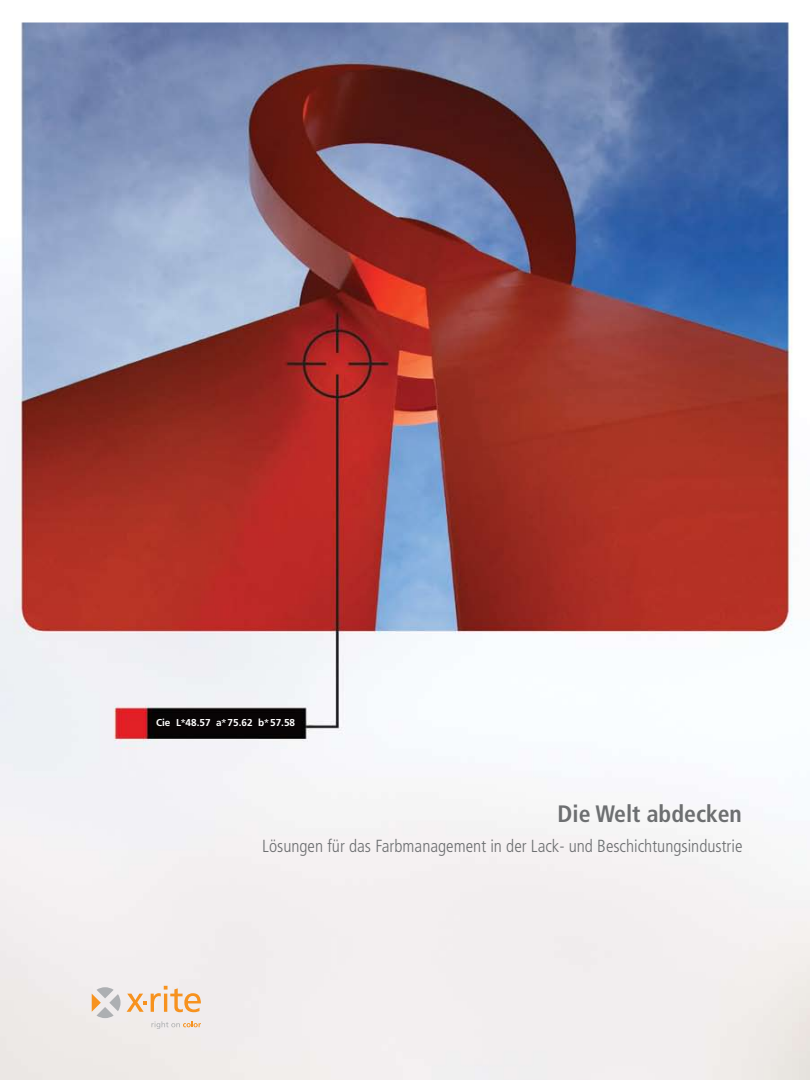
<style>
.page{position:relative;width:810px;height:1080px;background:#fff}
.page>*{position:absolute;margin:0;border:0;box-sizing:border-box;transform-origin:0 0}
.t1{font:700 condensed 23.75px "Frutiger";color:#6d6f71}
.t2{font:300 condensed 17.5px "Frutiger";color:#6d6f71}
.t3{font:700 10px "Frutiger";color:#fff}
.s1{font-weight:400}
</style>
<div class="page">
<img style="left:0;top:22px;width:810px;height:1058px">
<svg style="left:127px;top:986px;width:74px;height:26px;background:#f2d1af"></svg>
<svg style="left:92px;top:987px;width:29px;height:31px"></svg>
<svg style="left:152px;top:1021px;width:49px;height:8px"></svg>
<p class="t3" style="left:156px;top:717px;width:141px">Cie L<span class="s1">*</span>48.57 a<span class="s1">*</span> 75.62 b<span class="s1">*</span> 57.58</p>
<h1 class="t1" style="left:558px;top:800px;width:186px">Die Welt abdecken</h1>
<p class="t2" style="left:262px;top:836px;width:482px">Lösungen für das Farbmanagement in der Lack- und Beschichtungsindustrie</p>
</div>
